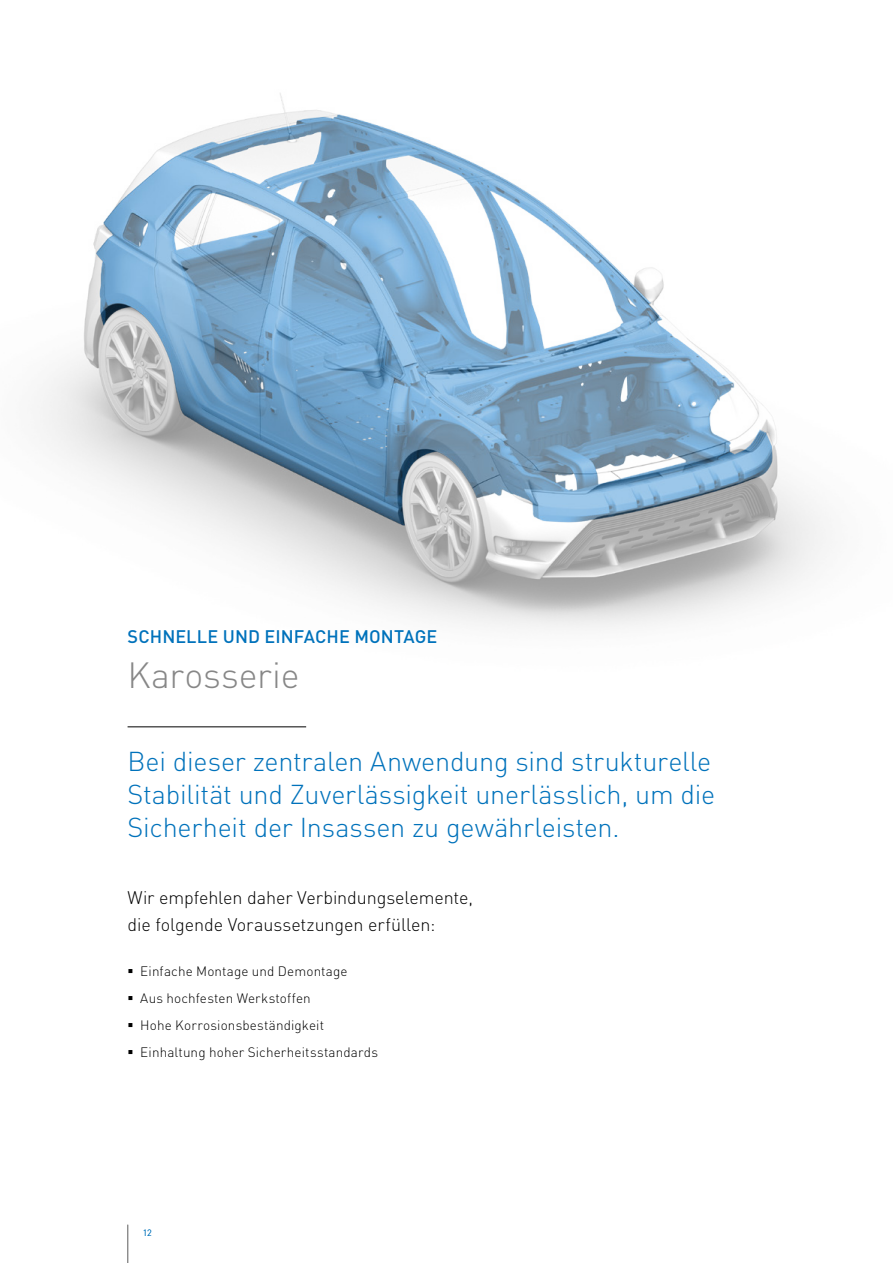
<style>
.page{position:relative;width:893px;height:1263px;background:#fff}
.page>*{position:absolute;margin:0;border:0;box-sizing:border-box;transform-origin:0 0}
.t1{font:300 36px "DINOT";color:#878787}
.t2{font:300 27px/33px "DINOT";letter-spacing:-.01em;color:#0072bb}
.t3{font:300 18px/27px "DINOT";letter-spacing:-.01em;color:#000}
.t4{font:500 18px "DINOT";letter-spacing:.005em;color:#0072bb}
.t5{font:300 13.5px "DINOT";letter-spacing:.01em;color:#000}
.t6{font:300 9px "DINOT";color:#0072bb}
</style>
<div class="page">
<img style="left:37px;top:93px;width:790px;height:536px">
<hr style="left:127px;top:1225px;width:1px;height:38px;background:#878787">
<hr style="left:128px;top:726px;width:178px;height:1px;background:#000">
<p class="t4" style="left:128px;top:624px;width:311px">SCHNELLE UND EINFACHE MONTAGE</p>
<h1 class="t1" style="left:128px;top:650px;width:173px">Karosserie</h1>
<p class="t2" style="left:128px;top:743px;width:589px">Bei dieser zentralen Anwendung sind strukturelle<br>Stabilität und Zuverlässigkeit unerlässlich, um die<br>Sicherheit der Insassen zu gewährleisten.</p>
<p class="t3" style="left:128px;top:883px;width:347px">Wir empfehlen daher Verbindungselemente, die folgende Voraussetzungen erfüllen:</p>
<p class="t5" style="left:128px;top:962px;width:222px">▪ Einfache Montage und Demontage</p>
<p class="t5" style="left:128px;top:989px;width:185px">▪ Aus hochfesten Werkstoffen</p>
<p class="t5" style="left:128px;top:1016px;width:198px">▪ Hohe Korrosionsbeständigkeit</p>
<p class="t5" style="left:128px;top:1043px;width:252px">▪ Einhaltung hoher Sicherheitsstandards</p>
<p class="t6" style="left:143px;top:1227px;width:11px">12</p>
</div>
